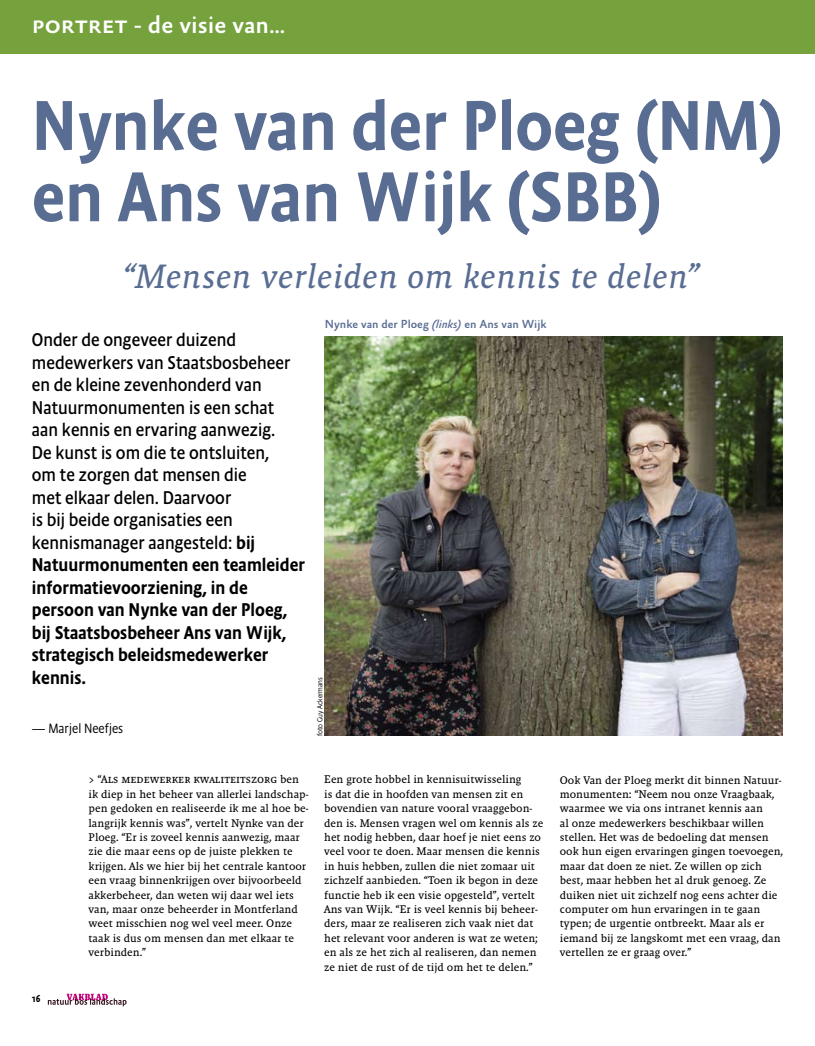
<style>
.page{position:relative;width:815px;height:1046px;background:#fff}
.page>*{position:absolute;margin:0;border:0;box-sizing:border-box;transform-origin:0 0}
.t1{font:500 71.62px/71.2px "Absara Sans LF Head";color:#596d93}
.t2{font:italic 34.25px "Malaga Reg";color:#596d93}
.t3{font:500 25px "Absara Sans TF";color:#fff}
.t4{font:18.75px/22.5px "Absara Sans TF Head";color:#000}
.t5{font:300 13.75px "Absara Sans TF Head";color:#000}
.t6{font:500 11.88px "Absara Sans";color:#596d93}
.t7{font:11.25px/14.4px "Malaga Reg";color:#000}
.t8{font:11.25px "Malaga SC Reg";color:#000}
.t9{font:500 10.38px "Absara Sans Head";color:#000}
.t10{font:300 7.5px "Absara Sans LF Head";color:#000}
.s1{font-family:"Absara Sans TF Medium SC";font-weight:400}
.s2{font-weight:500}
.s3{font-style:italic}
.s4{font-family:"Malaga Reg"}
</style>
<div class="page">
<svg style="left:48px;top:993px;width:79px;height:13px"></svg>
<div style="left:0;top:0;width:815px;height:53px;background:#76a23d"></div>
<img style="left:325px;top:336px;width:457px;height:399px">
<h3 class="t3" style="left:32px;top:11px;width:255px"><span class="s1">portret -</span> de visie van…</h3>
<h1 class="t1" style="left:32px;top:90px;width:752px">Nynke van der Ploeg (NM) en Ans van Wijk (SBB)</h1>
<h2 class="t2" style="left:123px;top:256px;width:578px">“Mensen verleiden om kennis te delen”</h2>
<p class="t4" style="left:32px;top:328px;width:275px">Onder de ongeveer duizend medewerkers van Staatsbosbeheer en de kleine zevenhonderd van<br>Natuurmonumenten is een schat aan kennis en ervaring aanwezig.<br>De kunst is om die te ontsluiten,<br>om te zorgen dat mensen die<br>met elkaar delen. Daarvoor<br>is bij beide organisaties een kennismanager aangesteld: <span class="s2">bij<br>Natuurmonumenten een teamleider informatievoorziening, in de persoon van Nynke van der Ploeg, bij Staatsbosbeheer Ans van Wijk, strategisch beleidsmedewerker kennis.</span></p>
<p class="t5" style="left:32px;top:720px;width:93px">— Marjel Neefjes</p>
<p class="t6" style="left:325px;top:318px;width:223px">Nynke van der Ploeg <span class="s3">(links)</span> en Ans van Wijk</p>
<p class="t10" style="left:315px;top:736px;width:61px;rotate:-90deg">foto Guy Ackermans</p>
<p class="t9" style="left:32px;top:991px;width:10px">16</p>
<p class="t8" style="left:89px;top:773px;width:212px"><span class="s4">&gt;</span> “Als medewerker kwaliteitszorg <span class="s4">ben</span></p>
<p class="t7" style="left:89px;top:786px;width:222px">ik diep in het beheer van allerlei landschap&shy;pen gedoken en realiseerde ik me al hoe be&shy;langrijk kennis was”, vertelt Nynke van der Ploeg. “Er is zoveel kennis aanwezig, maar zie die maar eens op de juiste plekken te krijgen. Als we hier bij het centrale kantoor een vraag binnenkrijgen over bijvoorbeeld akkerbeheer, dan weten wij daar wel iets van, maar onze beheerder in Montferland weet misschien nog wel veel meer. Onze taak is dus om mensen dan met elkaar te verbinden.”</p>
<p class="t7" style="left:324px;top:772px;width:221px">Een grote hobbel in kennisuitwisseling<br>is dat die in hoofden van mensen zit en bovendien van nature vooral vraaggebon&shy;den is. Mensen vragen wel om kennis als ze het nodig hebben, daar hoef je niet eens zo veel voor te doen. Maar mensen die kennis in huis hebben, zullen die niet zomaar uit zichzelf aanbieden. “Toen ik begon in deze functie heb ik een visie opgesteld”, vertelt Ans van Wijk. “Er is veel kennis bij beheer&shy;ders, maar ze realiseren zich vaak niet dat het relevant voor anderen is wat ze weten; en als ze het zich al realiseren, dan nemen ze niet de rust of de tijd om het te delen.”</p>
<p class="t7" style="left:560px;top:772px;width:225px">Ook Van der Ploeg merkt dit binnen Natuur&shy;monumenten: “Neem nou onze Vraagbaak, waarmee we via ons intranet kennis aan<br>al onze medewerkers beschikbaar willen stellen. Het was de bedoeling dat mensen ook hun eigen ervaringen gingen toevoegen, maar dat doen ze niet. Ze willen op zich best, maar hebben het al druk genoeg. Ze duiken niet uit zichzelf nog eens achter die computer om hun ervaringen in te gaan typen; de urgentie ontbreekt. Maar als er iemand bij ze langskomt met een vraag, dan vertellen ze er graag over.”</p>
</div>
